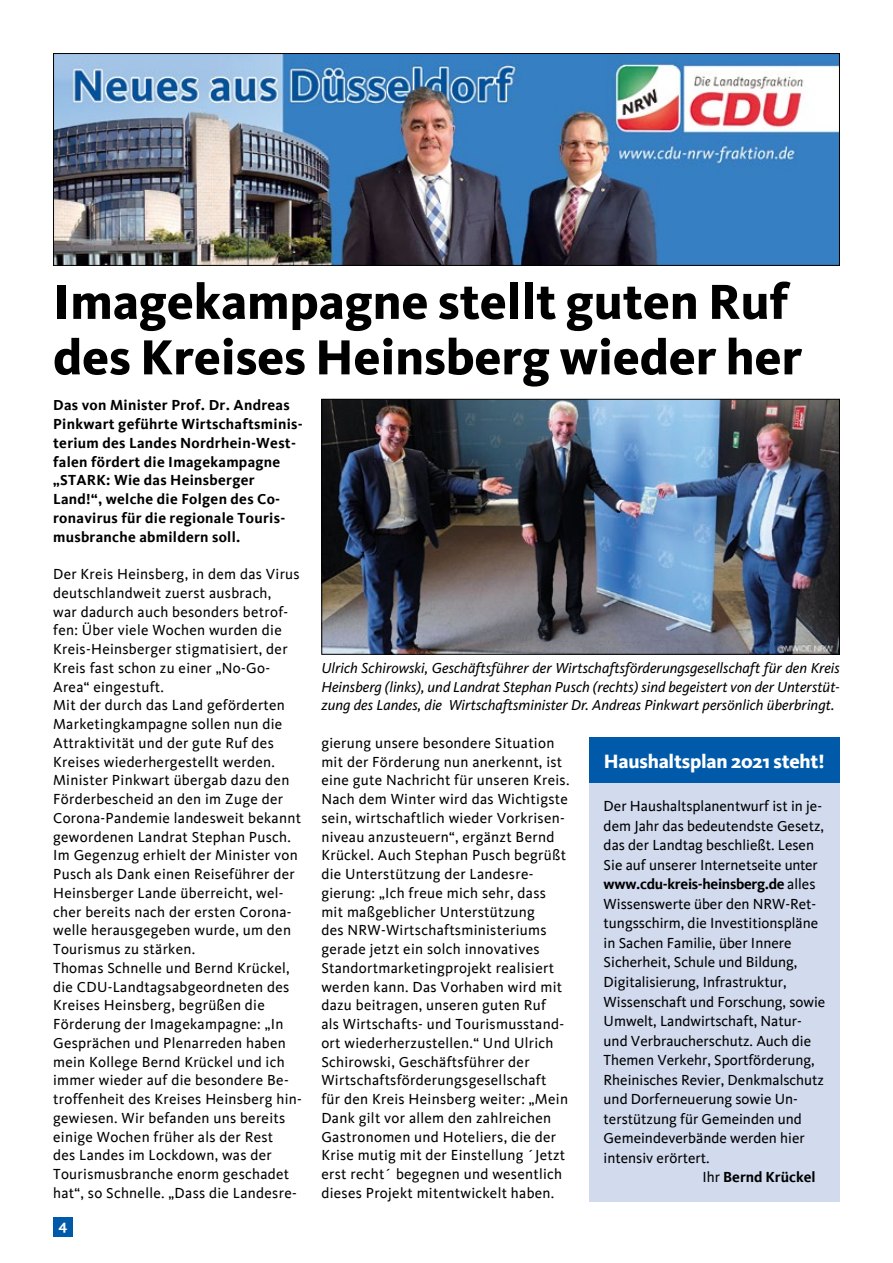
<style>
.page{position:relative;width:893px;height:1263px;background:#fff}
.page>*{position:absolute;margin:0;border:0;box-sizing:border-box;transform-origin:0 0}
.t1{font:800 51px/55.5px "Kievit";color:#000}
.t2{font:800 19.8px "Kievit";letter-spacing:-.01em;color:#fff}
.t3{font:15px/18.8px "Kievit";letter-spacing:.02em;color:#000}
.t4{font:15px "Kievit";color:#000}
.t5{font:italic 15px/18.8px "Kievit OT";color:#000;text-align:justify}
.t6{font:700 15px/18.8px "Kievit";letter-spacing:.02em;color:#000}
.t7{font:700 15px "Kievit";letter-spacing:-.02em;color:#000}
.t8{font:700 15px "Kievit";color:#000}
.t9{font:700 15px "Kievit";color:#fff}
.s1{font-weight:400}
</style>
<div class="page">
<img style="left:55px;top:55px;width:783px;height:209px">
<div style="left:53px;top:53px;width:787px;height:213px;border:1px solid #000"></div>
<div style="left:53px;top:1217px;width:20px;height:20px;background:#005aa9"></div>
<img style="left:323px;top:401px;width:515px;height:252px">
<div style="left:321px;top:399px;width:519px;height:256px;border:1px solid #000"></div>
<div style="left:590px;top:738px;width:250px;height:463px;background:#d2daee"></div>
<div style="left:590px;top:738px;width:250px;height:45px;background:#005aa9"></div>
<h1 class="t1" style="left:53px;top:274px;width:750px">Imagekampagne stellt guten Ruf des Kreises Heinsberg wieder her</h1>
<p class="t6" style="left:53px;top:396px;width:251px">Das von Minister Prof. Dr. Andreas<br>Pinkwart geführte Wirtschaftsminis&shy;terium des Landes N ordrhein-West&shy;falen fördert die I magekampagne<br>„STAR</p>
<p class="t6" style="left:53px;top:471px;width:234px;text-indent:43px">K: Wie das Heinsberger<br>Land!“, welche die Folgen des Co&shy;ronavirus für die regionale Touris&shy;musbranche abmildern soll.</p>
<p class="t3" style="left:53px;top:565px;width:250px">Der Kreis Heinsberg, in dem das Virus deutschlandweit zuerst ausbrach,<br>war dadurch auch besonders betrof&shy;fen: Über viele Wochen wurden die Kreis-Heinsberger stigmatisiert, der Kreis fast schon zu einer „No-Go-Area“ eingestuft.<br>Mit der durch das Land geförderten Marketingkampagne sollen nun die Attraktivität und der gute Ruf des Kreises wiederhergestellt werden.<br>Minister Pinkwart übergab dazu den Förderbescheid an den im Zuge der Corona-Pandemie landesweit bekannt gewordenen Landrat Stephan Pusch.<br>Im Gegenzug erhielt der Minister von Pusch als Dank einen Reiseführer der Heinsberger Lande überreicht, wel&shy;cher bereits nach der ersten Corona&shy;welle herausgegeben wurde, um den Tourismus zu stärken.<br>Thomas Schnelle und Bernd Krückel, die CDU -Landtagsabgeordneten des Kreises Heinsberg, begrüßen die Förderung der Imagekampagne: „In Gesprächen und Plenarreden haben mein Kollege Bernd Krückel und ich immer wieder auf die besondere Be&shy;troffenheit des Kreises Heinsberg hin&shy;gewiesen. Wir befanden uns bereits einige Wochen früher als der Rest<br>des Landes im Lockdown, was der Tourismusbranche enorm geschadet hat“, so Schnelle. „Dass die Landesre-</p>
<p class="t9" style="left:59px;top:1216px;width:11px">4</p>
<p class="t5" style="left:321px;top:658px;width:520px">Ulrich Schirowski, Geschäftsführer der Wirtschaftsförderungsgesellschaft für den Kreis Heinsberg (links), und Landrat Stephan Pusch (rechts) sind begeistert von der Unterstüt&shy;zung des Landes, die Wirtschaftsminister Dr. Andreas Pinkwart persönlich überbringt.</p>
<p class="t3" style="left:321px;top:734px;width:250px">gierung unsere besondere Situation mit der Förderung nun anerkennt, ist eine gute Nachricht für unseren Kreis.<br>Nach dem Winter wird das Wichtigste sein, wirtschaftlich wieder Vorkrisen&shy;niveau anzusteuern“, ergänzt Bernd Krückel. Auch Stephan Pusch begrüßt die U nterstützung der Landesre&shy;gierung: „Ich freue mich sehr, dass mit maßgeblicher U nterstützung<br>des NRW-Wirtschaftsministeriums gerade jetzt ein solch innovatives Standortmarketingprojekt realisiert werden kann. Das Vorhaben wird mit dazu beitragen, unseren guten Ruf<br>als Wirtschafts- und Tourismusstand&shy;ort wiederherzustellen.“ U nd U lrich Schirowski, Geschäftsführer der Wirtschaftsförderungsgesellschaft<br>für den Kreis Heinsberg weiter: „Mein Dank gilt vor allem den zahlreichen Gastronomen und Hoteliers, die der Krise mutig mit der Einstellung ´Jetzt erst recht´ begegnen und wesentlich dieses Projekt mitentwickelt haben.</p>
<h2 class="t2" style="left:604px;top:750px;width:222px">Haushaltsplan 2021 steht!</h2>
<p class="t4" style="left:604px;top:798px;width:220px">Der Haushaltsplanentwurf ist in je-</p>
<p class="t4" style="left:604px;top:817px;width:222px">dem Jahr das bedeutendste Gesetz,</p>
<p class="t4" style="left:604px;top:837px;width:212px">das der Landtag beschließt. Lesen</p>
<p class="t4" style="left:604px;top:856px;width:216px">Sie auf unserer Internetseite unter</p>
<p class="t7" style="left:604px;top:876px;width:213px">www.cdu-kreis-heinsberg.de <span class="s1">alles</span></p>
<p class="t4" style="left:604px;top:895px;width:214px">Wissenswerte über den NRW-Ret-</p>
<p class="t4" style="left:604px;top:915px;width:216px">tungsschirm, die Investitionspläne</p>
<p class="t4" style="left:604px;top:934px;width:189px">in Sachen Familie, über Innere</p>
<p class="t4" style="left:604px;top:954px;width:195px">Sicherheit, Schule und Bildung,</p>
<p class="t4" style="left:604px;top:973px;width:184px">Digitalisierung, Infrastruktur,</p>
<p class="t4" style="left:604px;top:993px;width:223px">Wissenschaft und Forschung, sowie</p>
<p class="t4" style="left:604px;top:1012px;width:200px">U mwelt, Landwirtschaft, N atur-</p>
<p class="t4" style="left:604px;top:1032px;width:209px">und Verbraucherschutz. Auch die</p>
<p class="t4" style="left:604px;top:1051px;width:213px">Themen Verkehr, Sportförderung,</p>
<p class="t4" style="left:604px;top:1071px;width:222px">Rheinisches Revier, Denkmalschutz</p>
<p class="t4" style="left:604px;top:1090px;width:196px">und Dorferneuerung sowie U n-</p>
<p class="t4" style="left:604px;top:1110px;width:200px">terstützung für Gemeinden und</p>
<p class="t4" style="left:604px;top:1129px;width:203px">Gemeindeverbände werden hier</p>
<p class="t4" style="left:604px;top:1149px;width:107px">intensiv erörtert.</p>
<p class="t8" style="left:703px;top:1168px;width:115px"><span class="s1">Ihr</span> Bernd Krückel</p>
</div>
